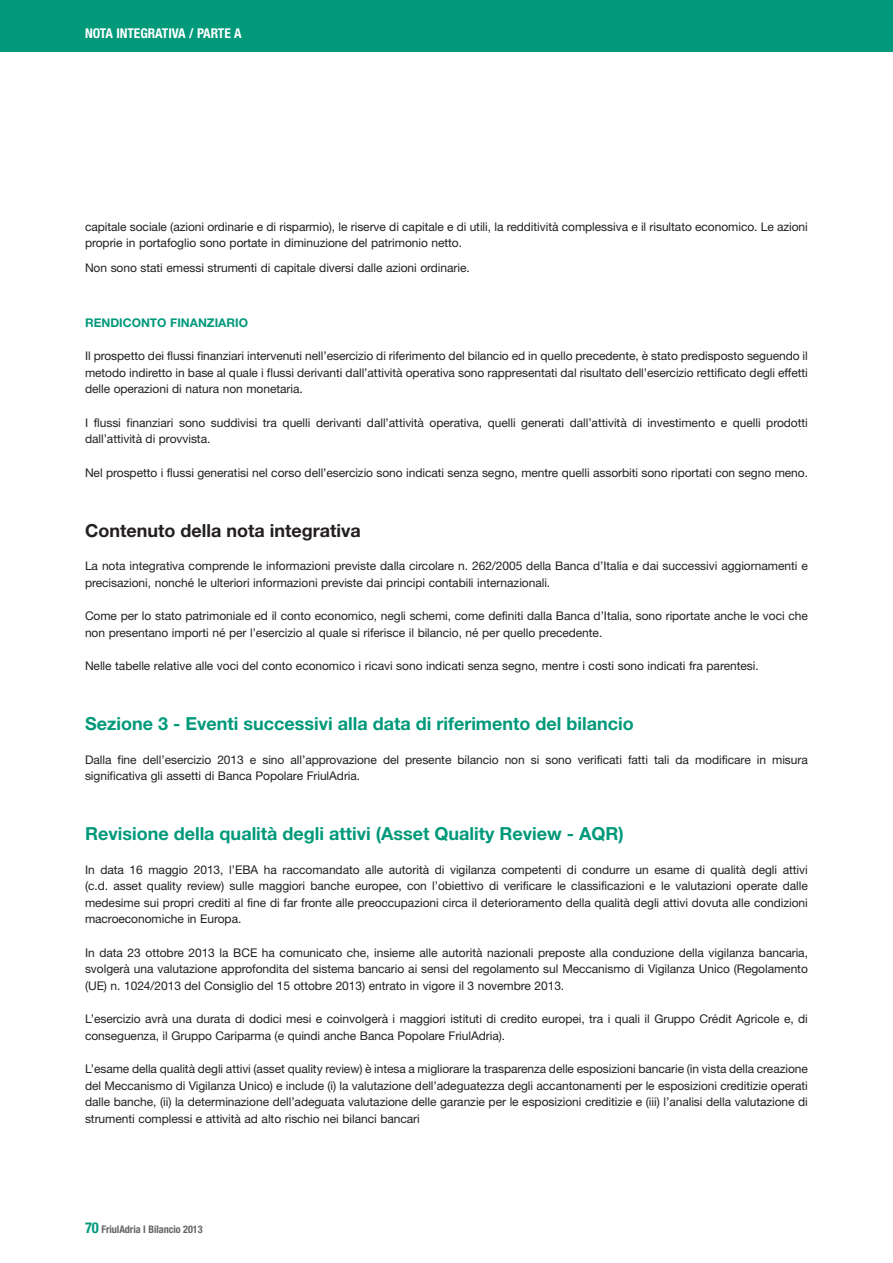
<style>
.page{position:relative;width:893px;height:1263px;background:#fff}
.page>*{position:absolute;margin:0;border:0;box-sizing:border-box;transform-origin:0 0}
.t1{font:700 18px "Helvetica Neue";color:#00997a}
.t2{font:700 18px "Helvetica Neue";color:#231f20}
.t3{font:700 condensed 13.5px "Helvetica Neue";letter-spacing:-.005em;color:#fff}
.t4{font:12px/16.5px "Helvetica Neue";letter-spacing:-.005em;color:#231f20}
.t5{font:700 12px "Helvetica Neue";color:#00997a}
.t6{font:700 condensed 10.5px "Helvetica Neue";letter-spacing:-.005em;color:#636366}
.s1{font-size:15px;color:#00997a}
</style>
<div class="page">
<div style="left:0;top:0;width:893px;height:51px;background:#00997a"></div>
<p class="t3" style="left:85px;top:25px;width:157px">NOTA INTEGRATIVA / PARTE A</p>
<p class="t4" style="left:85px;top:218px;width:724px">capitale sociale (azioni ordinarie e di risparmio), le riserve di capitale e di utili, la redditività complessiva e il risultato economico. Le azioni proprie in portafoglio sono portate in diminuzione del patrimonio netto.</p>
<p class="t4" style="left:85px;top:259px;width:386px">Non sono stati emessi strumenti di capitale diversi dalle azioni ordinarie.</p>
<p class="t5" style="left:85px;top:315px;width:164px">RENDICONTO FINANZIARIO</p>
<p class="t4" style="left:85px;top:348px;width:724px;text-align:justify">Il prospetto dei flussi finanziari intervenuti nell’esercizio di riferimento del bilancio ed in quello precedente, è stato predisposto seguendo il metodo indiretto in base al quale i flussi derivanti dall’attività operativa sono rappresentati dal risultato dell’esercizio rettificato degli effetti delle operazioni di natura non monetaria.</p>
<p class="t4" style="left:85px;top:414px;width:724px">I flussi finanziari sono suddivisi tra quelli derivanti dall’attività operativa, quelli generati dall’attività di investimento e quelli prodotti dall’attività di provvista.</p>
<p class="t4" style="left:85px;top:464px;width:724px">Nel prospetto i flussi generatisi nel corso dell’esercizio sono indicati senza segno, mentre quelli assorbiti sono riportati con segno meno.</p>
<h1 class="t2" style="left:85px;top:519px;width:277px">Contenuto della nota integrativa</h1>
<p class="t4" style="left:85px;top:558px;width:724px">La nota integrativa comprende le informazioni previste dalla circolare n. 262/2005 della Banca d’Italia e dai successivi aggiornamenti e precisazioni, nonché le ulteriori informazioni previste dai principi contabili internazionali.</p>
<p class="t4" style="left:85px;top:608px;width:724px">Come per lo stato patrimoniale ed il conto economico, negli schemi, come definiti dalla Banca d’Italia, sono riportate anche le voci che non presentano importi né per l’esercizio al quale si riferisce il bilancio, né per quello precedente.</p>
<p class="t4" style="left:85px;top:658px;width:675px">Nelle tabelle relative alle voci del conto economico i ricavi sono indicati senza segno, mentre i costi sono indicati fra parentesi.</p>
<h1 class="t1" style="left:85px;top:713px;width:550px">Sezione 3 - Eventi successivi alla data di riferimento del bilancio</h1>
<p class="t4" style="left:85px;top:751px;width:724px">Dalla fine dell’esercizio 2013 e sino all’approvazione del presente bilancio non si sono verificati fatti tali da modificare in misura significativa gli assetti di Banca Popolare FriulAdria.</p>
<h1 class="t1" style="left:85px;top:822px;width:540px">Revisione della qualità degli attivi (Asset Quality Review - AQR)</h1>
<p class="t4" style="left:85px;top:861px;width:724px;text-align:justify">In data 16 maggio 2013, l’EBA ha raccomandato alle autorità di vigilanza competenti di condurre un esame di qualità degli attivi (c.d. asset quality review) sulle maggiori banche europee, con l’obiettivo di verificare le classificazioni e le valutazioni operate dalle medesime sui propri crediti al fine di far fronte alle preoccupazioni circa il deterioramento della qualità degli attivi dovuta alle condizioni macroeconomiche in Europa.</p>
<p class="t4" style="left:85px;top:944px;width:724px;text-align:justify">In data 23 ottobre 2013 la BCE ha comunicato che, insieme alle autorità nazionali preposte alla conduzione della vigilanza bancaria, svolgerà una valutazione approfondita del sistema bancario ai sensi del regolamento sul Meccanismo di Vigilanza Unico (Regolamento (UE) n. 1024/2013 del Consiglio del 15 ottobre 2013) entrato in vigore il 3 novembre 2013.</p>
<p class="t4" style="left:85px;top:1010px;width:724px">L’esercizio avrà una durata di dodici mesi e coinvolgerà i maggiori istituti di credito europei, tra i quali il Gruppo Crédit Agricole e, di conseguenza, il Gruppo Cariparma (e quindi anche Banca Popolare FriulAdria).</p>
<p class="t4" style="left:85px;top:1060px;width:724px;text-align:justify">L’esame della qualità degli attivi (asset quality review) è intesa a migliorare la trasparenza delle esposizioni bancarie (in vista della creazione del Meccanismo di Vigilanza Unico) e include (i) la valutazione dell’adeguatezza degli accantonamenti per le esposizioni creditizie operati dalle banche, (ii) la determinazione dell’adeguata valutazione delle garanzie per le esposizioni creditizie e (iii) l’analisi della valutazione di strumenti complessi e attività ad alto rischio nei bilanci bancari</p>
<p class="t6" style="left:85px;top:1223px;width:119px"><span class="s1">70</span> FRIULADRIA I BILANCIO 2013</p>
</div>
